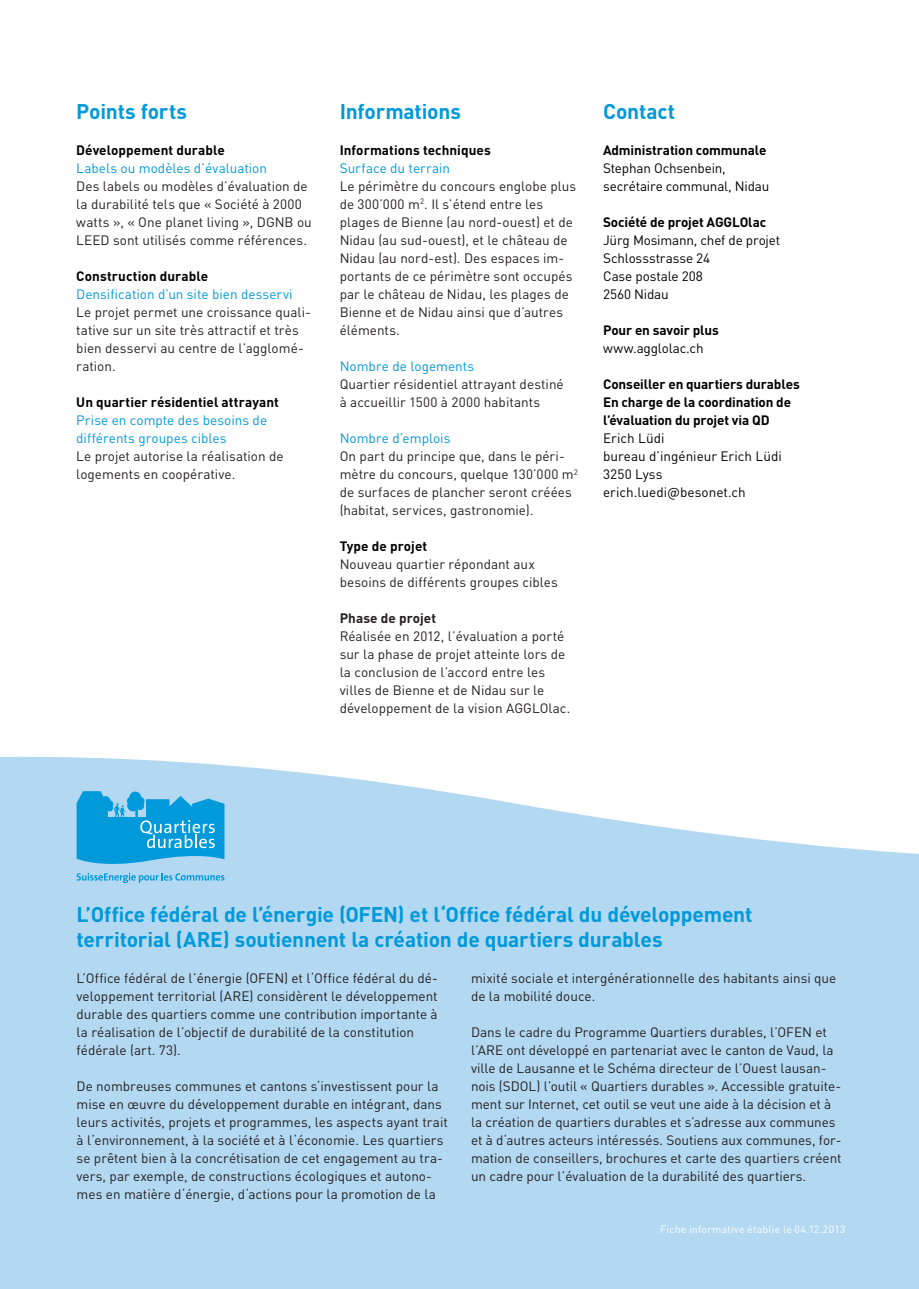
<style>
.page{position:relative;width:919px;height:1289px;background:#fff}
.page>*{position:absolute;margin:0;border:0;box-sizing:border-box;transform-origin:0 0}
.t1{font:700 21px/25.2px "DIN Pro";letter-spacing:-.01em;color:#0099da}
.t2{font:13.5px/18px "DIN Pro";color:#231f20}
.t3{font:700 13.5px/18px "DIN Pro";letter-spacing:-.005em;color:#000}
.t4{font:13.5px/18px "DIN Pro";letter-spacing:-.01em;color:#000}
.t5{font:13.5px/18px "DIN Pro";color:#0099da}
.t6{font:700 13.5px "DIN Pro";letter-spacing:.005em;color:#231f20}
.t7{font:10.5px "DIN Pro";letter-spacing:.02em;color:#fff}
</style>
<div class="page">
<svg style="left:0;top:756px;width:918px;height:532px;background:#b9dbf2"></svg>
<svg style="left:77px;top:791px;width:147px;height:92px;background:#45b1e2"></svg>
<h1 class="t1" style="left:76px;top:98px;width:112px">Points forts</h1>
<p class="t3" style="left:76px;top:140px;width:150px">Développement durable</p>
<p class="t5" style="left:76px;top:158px;width:192px">Labels ou modèles d’évaluation</p>
<p class="t2" style="left:76px;top:176px;width:237px">Des labels ou modèles d’évaluation de la durabilité tels que « Société à 2000 watts », « One planet living », DGNB ou LEED sont utilisés comme références.</p>
<p class="t3" style="left:76px;top:266px;width:133px">Construction durable</p>
<p class="t5" style="left:76px;top:284px;width:218px">Densification d’un site bien desservi</p>
<p class="t2" style="left:76px;top:302px;width:236px">Le projet permet une croissance quali&shy;tative sur un site très attractif et très bien desservi au centre de l’agglomé&shy;ration.</p>
<p class="t3" style="left:76px;top:392px;width:204px">Un quartier résidentiel attrayant</p>
<p class="t5" style="left:76px;top:410px;width:192px">Prise en compte des besoins de différents groupes cibles</p>
<p class="t2" style="left:76px;top:446px;width:209px">Le projet autorise la réalisation de logements en coopérative.</p>
<h1 class="t1" style="left:339px;top:98px;width:123px">Informations</h1>
<p class="t3" style="left:339px;top:140px;width:153px">Informations techniques</p>
<p class="t5" style="left:339px;top:158px;width:112px">Surface du terrain</p>
<p class="t2" style="left:339px;top:176px;width:238px">Le périmètre du concours englobe plus de 300’000 m<sup>2</sup>. Il s’étend entre les plages de Bienne (au nord-ouest) et de Nidau (au sud-ouest), et le château de Nidau (au nord-est). Des espaces im&shy;portants de ce périmètre sont occupés par le château de Nidau, les plages de Bienne et de Nidau ainsi que d’autres éléments.</p>
<p class="t5" style="left:339px;top:356px;width:136px">Nombre de logements</p>
<p class="t2" style="left:339px;top:374px;width:225px">Quartier résidentiel attrayant destiné à accueillir 1500 à 2000 habitants</p>
<p class="t5" style="left:339px;top:428px;width:112px">Nombre d’emplois</p>
<p class="t2" style="left:339px;top:446px;width:240px">On part du principe que, dans le péri&shy;mètre du concours, quelque 130’000 m<sup>2 </sup>de surfaces de plancher seront créées (habitat, services, gastronomie).</p>
<p class="t3" style="left:339px;top:536px;width:89px">Type de projet</p>
<p class="t2" style="left:339px;top:554px;width:220px">Nouveau quartier répondant aux besoins de différents groupes cibles</p>
<p class="t6" style="left:339px;top:609px;width:98px">Phase de projet</p>
<p class="t2" style="left:339px;top:626px;width:232px">Réalisée en 2012, l’évaluation a porté sur la phase de projet atteinte lors de la conclusion de l’accord entre les villes de Bienne et de Nidau sur le développement de la vision AGGLOlac.</p>
<h1 class="t1" style="left:603px;top:98px;width:74px">Contact</h1>
<p class="t3" style="left:603px;top:140px;width:165px">Administration communale</p>
<p class="t4" style="left:603px;top:158px;width:168px">Stephan Ochsenbein, secrétaire communal, Nidau</p>
<p class="t3" style="left:603px;top:212px;width:165px">Société de projet AGGLOlac</p>
<p class="t4" style="left:603px;top:230px;width:179px">Jürg Mosimann, chef de projet<br>Schlossstrasse 24<br>Case postale 208<br>2560 Nidau</p>
<p class="t3" style="left:603px;top:320px;width:117px">Pour en savoir plus</p>
<p class="t4" style="left:603px;top:338px;width:102px">www.agglolac.ch</p>
<p class="t3" style="left:603px;top:374px;width:198px">Conseiller en quartiers durables<br>En charge de la coordination de l’évaluation du projet via QD</p>
<p class="t4" style="left:603px;top:428px;width:180px">Erich Lüdi<br>bureau d’ingénieur Erich Lüdi<br>3250 Lyss erich.luedi@besonet.ch</p>
<h1 class="t1" style="left:77px;top:900px;width:677px">L’Office fédéral de l’énergie (OFEN) et l‘Office fédéral du développement territorial (ARE) soutiennent la création de quartiers durables</h1>
<p class="t2" style="left:77px;top:968px;width:363px">L’Office fédéral de l’énergie (OFEN) et l‘Office fédéral du dé&shy;veloppement territorial (ARE) considèrent le développement durable des quartiers comme une contribution importante à la réalisation de l’objectif de durabilité de la constitution fédérale (art. 73).</p>
<p class="t2" style="left:77px;top:1076px;width:373px">De nombreuses communes et cantons s‘investissent pour la mise en œuvre du développement durable en intégrant, dans leurs activités, projets et programmes, les aspects ayant trait à l‘environnement, à la société et à l‘économie. Les quartiers se prêtent bien à la concrétisation de cet engagement au tra&shy;vers, par exemple, de constructions écologiques et autono&shy;mes en matière d‘énergie, d‘actions pour la promotion de la</p>
<p class="t2" style="left:471px;top:968px;width:367px">mixité sociale et intergénérationnelle des habitants ainsi que de la mobilité douce.</p>
<p class="t2" style="left:471px;top:1022px;width:372px">Dans le cadre du Programme Quartiers durables, l’OFEN et l’ARE ont développé en partenariat avec le canton de Vaud, la ville de Lausanne et le Schéma directeur de l’Ouest lausan&shy;nois (SDOL) l’outil « Quartiers durables ». Accessible gratuite&shy;ment sur Internet, cet outil se veut une aide à la décision et à la création de quartiers durables et s’adresse aux communes et à d‘autres acteurs intéressés. Soutiens aux communes, for&shy;mation de conseillers, brochures et carte des quartiers créent un cadre pour l’évaluation de la durabilité des quartiers.</p>
<p class="t7" style="left:660px;top:1222px;width:186px">Fiche informative établie le 04.12.2013</p>
</div>
